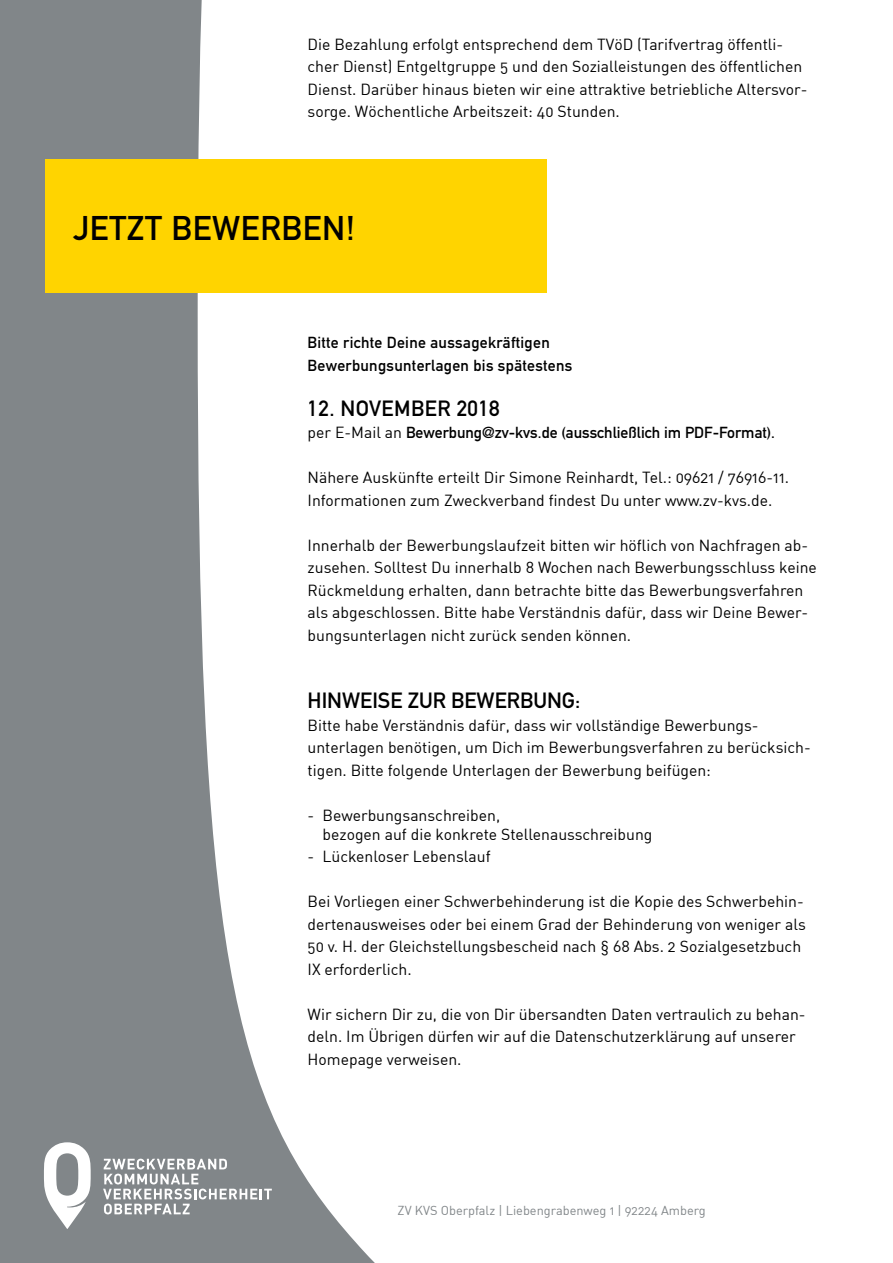
<style>
.page{position:relative;width:893px;height:1263px;background:#fff}
.page>*{position:absolute;margin:0;border:0;box-sizing:border-box;transform-origin:0 0}
.t1{font:700 33.75px "DIN Alternate";letter-spacing:.02em;color:#000}
.t2{font:700 21.75px "DIN Alternate";color:#000}
.t3{font:700 21.75px "DIN Alternate";letter-spacing:.02em;color:#000}
.t4{font:15.75px/22.5px "DIN Regular Alternate";color:#000}
.t5{font:700 15.75px/22.5px "DIN Alternate";letter-spacing:.02em;color:#000}
.t6{font:700 15.75px "DIN Alternate";color:#000}
.t7{font:12.75px "DIN Regular Alternate";color:#818689}
.s1{font-family:"DIN Regular Alternate";font-weight:400}
</style>
<div class="page">
<svg style="left:0;top:0;width:375px;height:1263px;fill:#818689"></svg>
<svg style="left:44px;top:1142px;width:47px;height:87px"></svg>
<svg style="left:103px;top:1159px;width:169px;height:55px"></svg>
<div style="left:45px;top:159px;width:502px;height:134px;background:#ffd400"></div>
<p class="t4" style="left:308px;top:32px;width:501px">Die Bezahlung erfolgt entsprechend dem TVöD (Tarifvertrag öffentli&shy;cher Dienst) Entgeltgruppe 5 und den Sozialleistungen des öffentlichen Dienst. Darüber hinaus bieten wir eine attraktive betriebliche Altersvor&shy;sorge. Wöchentliche Arbeitszeit: 40 Stunden.</p>
<h1 class="t1" style="left:73px;top:203px;width:283px">JETZT BEWERBEN!</h1>
<p class="t5" style="left:308px;top:330px;width:266px">Bitte richte Deine aussagekräftigen<br>Bewerbungsunterlagen bis spätestens</p>
<h2 class="t3" style="left:308px;top:392px;width:194px">12. NOVEMBER 2018</h2>
<p class="t6" style="left:308px;top:421px;width:469px"><span class="s1">per E-Mail an</span> Bewerbung@zv-kvs.de (ausschließlich im PDF-Format).</p>
<p class="t4" style="left:308px;top:466px;width:483px">Nähere Auskünfte erteilt Dir Simone Reinhardt, Tel.: 09621 / 76916-11.<br>Informationen zum Zweckverband findest Du unter www.zv-kvs.de.</p>
<p class="t4" style="left:308px;top:534px;width:511px">Innerhalb der Bewerbungslaufzeit bitten wir höflich von Nachfragen ab&shy;zusehen. Solltest Du innerhalb 8 Wochen nach Bewerbungsschluss keine Rückmeldung erhalten, dann betrachte bitte das Bewerbungsverfahren als abgeschlossen. Bitte habe Verständnis dafür, dass wir Deine Bewer&shy;bungsunterlagen nicht zurück senden können.</p>
<h2 class="t2" style="left:308px;top:684px;width:274px">HINWEISE ZUR BEWERBUNG:</h2>
<p class="t4" style="left:308px;top:714px;width:505px">Bitte habe Verständnis dafür, dass wir vollständige Bewerbungs&shy;unterlagen benötigen, um Dich im Bewerbungsverfahren zu berücksich&shy;tigen. Bitte folgende Unterlagen der Bewerbung beifügen:</p>
<p class="t4" style="left:323px;top:805px;width:331px;line-height:18.9px;text-indent:-15px">- Bewerbungsanschreiben,<br>bezogen auf die konkrete Stellenausschreibung</p>
<p class="t4" style="left:308px;top:845px;width:185px">- Lückenloser Lebenslauf</p>
<p class="t4" style="left:308px;top:890px;width:500px">Bei Vorliegen einer Schwerbehinderung ist die Kopie des Schwerbehin&shy;dertenausweises oder bei einem Grad der Behinderung von weniger als 50 v. H. der Gleichstellungsbescheid nach § 68 Abs. 2 Sozialgesetzbuch IX erforderlich.</p>
<p class="t4" style="left:308px;top:1002px;width:499px">Wir sichern Dir zu, die von Dir übersandten Daten vertraulich zu behan&shy;deln. Im Übrigen dürfen wir auf die Datenschutzerklärung auf unserer<br>Homepage verweisen.</p>
<p class="t7" style="left:398px;top:1202px;width:309px">ZV KVS Oberpfalz | Liebengrabenweg 1 | 92224 Amberg</p>
</div>
